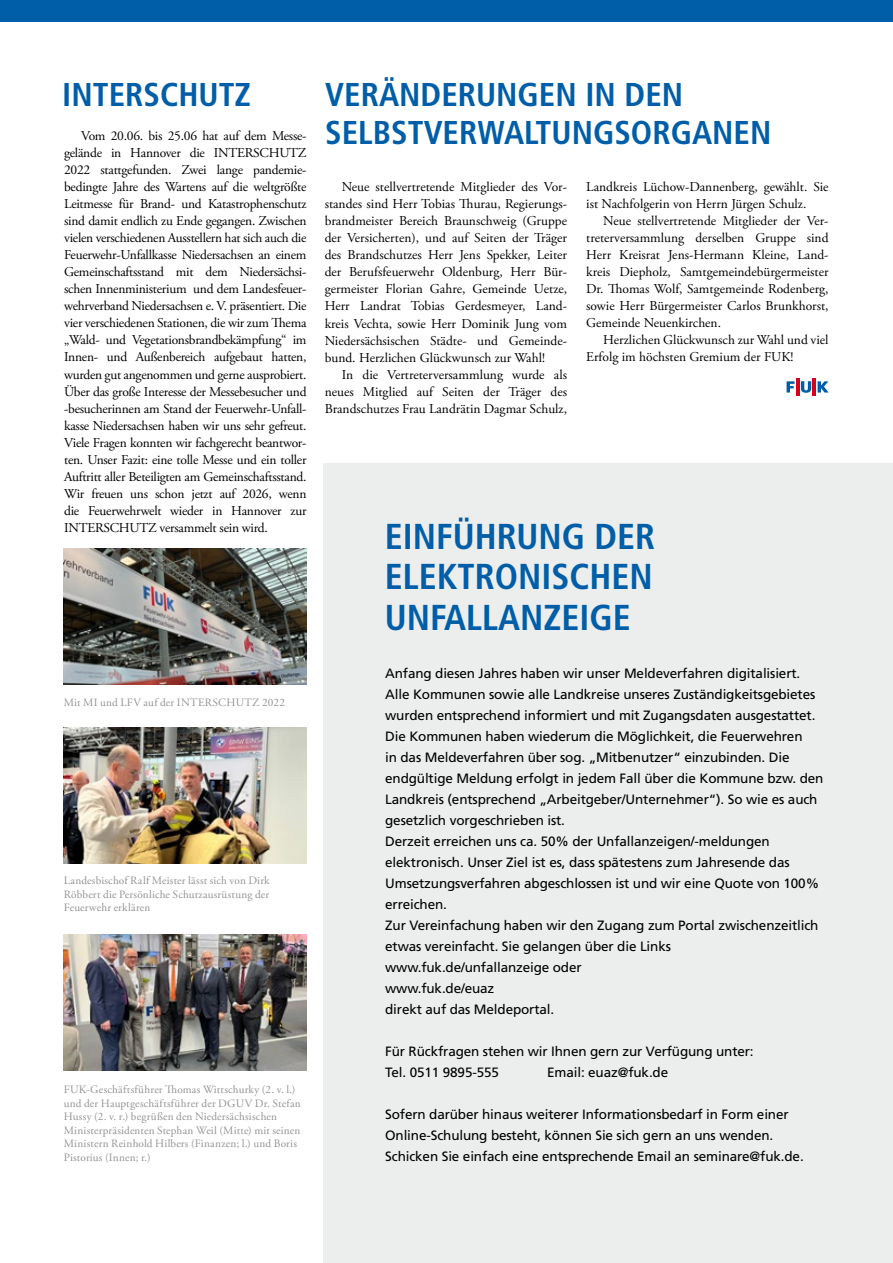
<style>
.page{position:relative;width:893px;height:1263px;background:#fff}
.page>*{position:absolute;margin:0;border:0;box-sizing:border-box;transform-origin:0 0}
.t1{font:700 condensed 36px/40.5px "Frutiger";color:#005ea8;text-align:justify}
.t2{font:700 condensed 33px/37.5px "Frutiger";color:#005ea8}
.t3{font:13.5px/17px "Adobe Garamond Pro";color:#000;text-align:justify}
.t4{font:13.5px/21px "Frutiger";letter-spacing:-.01em;color:#000}
.t5{font:11.25px/13.5px "Adobe Garamond Pro";letter-spacing:.02em;color:#929395;text-align:justify}
</style>
<div class="page">
<div style="left:0;top:0;width:893px;height:21px;background:#005ea8"></div>
<div style="left:323px;top:463px;width:570px;height:800px;background:#eceded"></div>
<svg style="left:787px;top:381px;width:8px;height:12px"></svg>
<svg style="left:818px;top:381px;width:11px;height:12px"></svg>
<hr style="left:813px;top:378px;width:3px;height:17px;background:#d4021d">
<hr style="left:796px;top:378px;width:3px;height:17px;background:#d4021d">
<svg style="left:801px;top:381px;width:10px;height:12px"></svg>
<img style="left:64px;top:727px;width:242px;height:136px">
<img style="left:64px;top:549px;width:242px;height:136px">
<img style="left:64px;top:934px;width:242px;height:136px">
<h2 class="t2" style="left:62px;top:76px;width:190px">INTERSCHUTZ</h2>
<h2 class="t2" style="left:325px;top:76px;width:448px">VERÄNDERUNGEN IN DEN<br>SELBSTVERWALTUNGSORGANEN</h2>
<p class="t3" style="left:64px;top:128px;width:244px;text-indent:17px">Vom 20.06. bis 25.06 hat auf dem Messe&shy;gelände in Hannover die INTERSCHUTZ 2022 stattgefunden. Zwei lange pandemie&shy;bedingte Jahre des Wartens auf die weltgrößte Leitmesse für Brand- und Katastrophenschutz sind damit endlich zu Ende gegangen. Zwischen vielen verschiedenen Ausstellern hat sich auch die Feuerwehr-Unfallkasse Niedersachsen an einem Gemeinschaftsstand mit dem Niedersächsi&shy;schen Innenministerium und dem Landesfeuer&shy;wehrverband Niedersachsen e. V. präsentiert. Die vier verschiedenen Stationen, die wir zum Thema „Wald- und Vegetationsbrandbekämpfung“ im Innen- und Außenbereich aufgebaut hatten, wurden gut angenommen und gerne ausprobiert.<br>Über das große Interesse der Messebesucher und -besucherinnen am Stand der Feuerwehr-Unfall&shy;kasse Niedersachsen haben wir uns sehr gefreut.<br>Viele Fragen konnten wir fachgerecht beantwor&shy;ten. Unser Fazit: eine tolle Messe und ein toller Auftritt aller Beteiligten am Gemeinschaftsstand.<br>Wir freuen uns schon jetzt auf 2026, wenn die Feuerwehrwelt wieder in Hannover zur INTERSCHUTZ versammelt sein wird.</p>
<p class="t3" style="left:586px;top:179px;width:244px">Landkreis Lüchow-Dannenberg, gewählt. Sie ist Nachfolgerin von Herrn Jürgen Schulz.</p>
<p class="t3" style="left:586px;top:213px;width:244px;text-indent:17px">Neue stellvertretende Mitglieder der Ver&shy;treterversammlung derselben Gruppe sind Herr Kreisrat Jens-Hermann Kleine, Land&shy;kreis Diepholz, Samtgemeindebürgermeister Dr. Thomas Wolf, Samtgemeinde Rodenberg, sowie Herr Bürgermeister Carlos Brunkhorst, Gemeinde Neuenkirchen.</p>
<p class="t3" style="left:586px;top:332px;width:244px;text-indent:17px">Herzlichen Glückwunsch zur Wahl und viel<br>Erfolg im höchsten Gremium der FUK!</p>
<p class="t3" style="left:325px;top:179px;width:244px;text-indent:17px">Neue stellvertretende Mitglieder des Vor&shy;standes sind Herr Tobias Thurau, Regierungs&shy;brandmeister Bereich Braunschweig (Gruppe der Versicherten), und auf Seiten der Träger des Brandschutzes Herr Jens Spekker, Leiter der Berufsfeuerwehr Oldenburg, Herr Bür&shy;germeister Florian Gahre, Gemeinde Uetze, Herr Landrat Tobias Gerdesmeyer, Land&shy;kreis Vechta, sowie Herr Dominik Jung vom Niedersächsischen Städte- und Gemeinde&shy;bund. Herzlichen Glückwunsch zur Wahl!</p>
<p class="t3" style="left:325px;top:366px;width:244px;text-indent:17px">In die Vertreterversammlung wurde als neues Mitglied auf Seiten der Träger des Brandschutzes Frau Landrätin Dagmar Schulz,</p>
<h1 class="t1" style="left:385px;top:516px;width:272px">EINFÜHRUNG DER ELEKTRONISCHEN UNFALLANZEIGE</h1>
<p class="t4" style="left:385px;top:663px;width:440px">Anfang diesen Jahres haben wir unser Meldeverfahren digitalisiert.<br>Alle Kommunen sowie alle Landkreise unseres Zuständigkeitsgebietes wurden entsprechend informiert und mit Zugangsdaten ausgestattet.<br>Die Kommunen haben wiederum die Möglichkeit, die Feuerwehren<br>in das Meldeverfahren über sog. „Mitbenutzer“ einzubinden. Die endgültige Meldung erfolgt in jedem Fall über die Kommune bzw. den Landkreis (entsprechend „Arbeitgeber/Unternehmer“). So wie es auch gesetzlich vorgeschrieben ist.<br>Derzeit erreichen uns ca. 50% der Unfallanzeigen/-meldungen elektronisch. Unser Ziel ist es, dass spätestens zum Jahresende das Umsetzungsverfahren abgeschlossen ist und wir eine Quote von 100% erreichen.<br>Zur Vereinfachung haben wir den Zugang zum Portal zwischenzeitlich etwas vereinfacht. Sie gelangen über die Links www.fuk.de/unfallanzeige oder<br>www.fuk.de/euaz<br>direkt auf das Meldeportal.</p>
<p class="t4" style="left:385px;top:1041px;width:370px">Für Rückfragen stehen wir Ihnen gern zur Verfügung unter:<br>Tel. 0511 9895-555</p>
<p class="t5" style="left:64px;top:696px;width:223px">Mit MI und LFV auf der INTERSCHUTZ 2022</p>
<p class="t5" style="left:64px;top:874px;width:207px">Landesbischof Ralf Meister lässt sich von Dirk Röbbert die Persönliche Schutzausrüstung der Feuerwehr erklären</p>
<p class="t4" style="left:547px;top:1062px;width:123px">Email: euaz@fuk.de</p>
<p class="t4" style="left:385px;top:1104px;width:420px">Sofern darüber hinaus weiterer Informationsbedarf in Form einer<br>Online-Schulung besteht, können Sie sich gern an uns wenden.<br>Schicken Sie einfach eine entsprechende Email an seminare@fuk.de.</p>
<p class="t5" style="left:64px;top:1083px;width:239px;text-align:left">FUK-Geschäftsführer Thomas Wittschurky (2. v. l.) und der Hauptgeschäftsführer der DGUV Dr. Stefan Hussy (2. v. r.) begrüßen den Niedersächsischen Ministerpräsidenten Stephan Weil (Mitte) mit seinen Ministern Reinhold Hilbers (Finanzen; l.) und Boris Pistorius (Innen; r.)</p>
</div>
